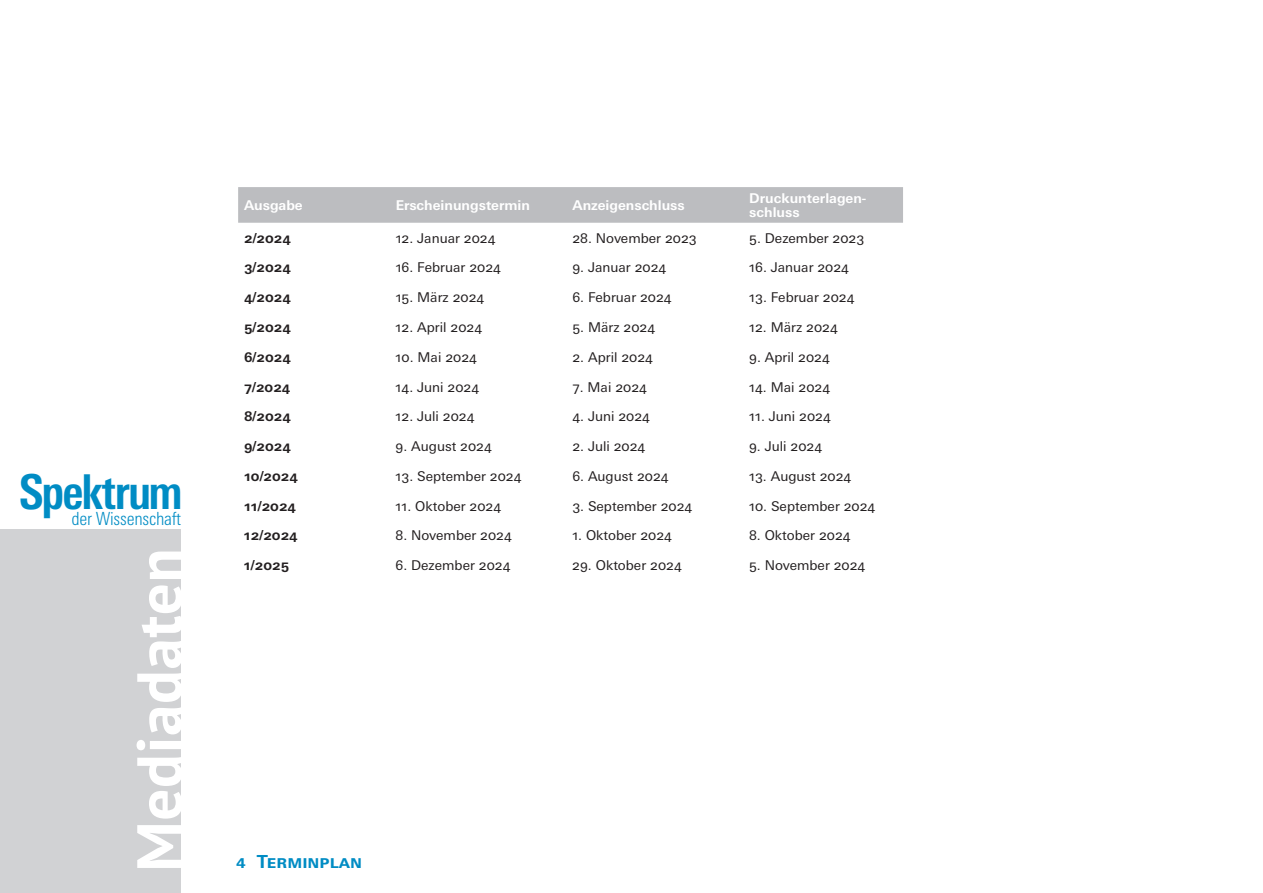
<style>
.page{position:relative;width:1263px;height:893px;background:#fff}
.page>*{position:absolute;margin:0;border:0;box-sizing:border-box;transform-origin:0 0}
.t1{font:700 63px "PT Sans";letter-spacing:.01em;color:#fff}
.t2{font:700 condensed 48px "Univers Next Pro";letter-spacing:-.04em;color:#008cc4}
.t3{font:300 condensed 18.15px "Univers Next Pro";letter-spacing:-.015em;color:#008cc4}
.t4{font:700 18px "Univers Next Pro";color:#008cc4}
.t5{font:13.5px "Univers Next Pro";color:#231f20}
.t6{font:700 13.5px "Univers Next Pro";letter-spacing:.005em;color:#231f20}
.t7{font:700 13.5px/13.5px "Univers Next Pro";color:#fff}
</style>
<div class="page">
<div style="left:0;top:529px;width:181px;height:364px;background:#d1d2d4"></div>
<div style="left:238px;top:187px;width:665px;height:36px;background:#bcbdc0"></div>
<h2 class="t2" style="left:19px;top:463px;width:165px">Spektrum</h2>
<h3 class="t3" style="left:72px;top:508px;width:111px">der Wissenschaft</h3>
<h1 class="t1" style="left:117px;top:872px;width:325px;rotate:-90deg">Mediadaten</h1>
<p class="t7" style="left:244px;top:198px;width:60px">Ausgabe</p>
<p class="t7" style="left:396px;top:198px;width:136px">Erscheinungstermin</p>
<p class="t7" style="left:572px;top:198px;width:114px">Anzeigenschluss</p>
<p class="t7" style="left:749px;top:192px;width:119px">Druckunterlagen&shy;schluss</p>
<p class="t6" style="left:244px;top:230px;width:48px">2/2024</p>
<p class="t5" style="left:396px;top:230px;width:101px">12. Januar 2024</p>
<p class="t5" style="left:572px;top:230px;width:126px">28. November 2023</p>
<p class="t5" style="left:749px;top:230px;width:117px">5. Dezember 2023</p>
<p class="t6" style="left:244px;top:260px;width:48px">3/2024</p>
<p class="t5" style="left:396px;top:260px;width:107px">16. Februar 2024</p>
<p class="t5" style="left:572px;top:260px;width:95px">9. Januar 2024</p>
<p class="t5" style="left:749px;top:260px;width:101px">16. Januar 2024</p>
<p class="t6" style="left:244px;top:289px;width:48px">4/2024</p>
<p class="t5" style="left:396px;top:290px;width:90px">15. März 2024</p>
<p class="t5" style="left:572px;top:290px;width:101px">6. Februar 2024</p>
<p class="t5" style="left:749px;top:290px;width:107px">13. Februar 2024</p>
<p class="t6" style="left:244px;top:319px;width:48px">5/2024</p>
<p class="t5" style="left:396px;top:319px;width:88px">12. April 2024</p>
<p class="t5" style="left:572px;top:319px;width:84px">5. März 2024</p>
<p class="t5" style="left:749px;top:319px;width:90px">12. März 2024</p>
<p class="t6" style="left:244px;top:349px;width:48px">6/2024</p>
<p class="t5" style="left:396px;top:349px;width:83px">10. Mai 2024</p>
<p class="t5" style="left:572px;top:349px;width:82px">2. April 2024</p>
<p class="t5" style="left:749px;top:349px;width:82px">9. April 2024</p>
<p class="t6" style="left:244px;top:379px;width:48px">7/2024</p>
<p class="t5" style="left:396px;top:379px;width:85px">14. Juni 2024</p>
<p class="t5" style="left:572px;top:379px;width:76px">7. Mai 2024</p>
<p class="t5" style="left:749px;top:379px;width:83px">14. Mai 2024</p>
<p class="t6" style="left:244px;top:408px;width:48px">8/2024</p>
<p class="t5" style="left:396px;top:409px;width:80px">12. Juli 2024</p>
<p class="t5" style="left:572px;top:409px;width:79px">4. Juni 2024</p>
<p class="t5" style="left:749px;top:409px;width:83px">11. Juni 2024</p>
<p class="t6" style="left:244px;top:438px;width:48px">9/2024</p>
<p class="t5" style="left:396px;top:438px;width:98px">9. August 2024</p>
<p class="t5" style="left:572px;top:438px;width:75px">2. Juli 2024</p>
<p class="t5" style="left:749px;top:438px;width:75px">9. Juli 2024</p>
<p class="t6" style="left:244px;top:468px;width:55px">10/2024</p>
<p class="t5" style="left:396px;top:468px;width:127px">13. September 2024</p>
<p class="t5" style="left:572px;top:468px;width:98px">6. August 2024</p>
<p class="t5" style="left:749px;top:468px;width:104px">13. August 2024</p>
<p class="t6" style="left:244px;top:498px;width:54px">11/2024</p>
<p class="t5" style="left:396px;top:498px;width:107px">11. Oktober 2024</p>
<p class="t5" style="left:572px;top:498px;width:122px">3. September 2024</p>
<p class="t5" style="left:749px;top:498px;width:128px">10. September 2024</p>
<p class="t6" style="left:244px;top:527px;width:55px">12/2024</p>
<p class="t5" style="left:396px;top:528px;width:118px">8. November 2024</p>
<p class="t5" style="left:572px;top:528px;width:101px">1. Oktober 2024</p>
<p class="t5" style="left:749px;top:528px;width:103px">8. Oktober 2024</p>
<p class="t6" style="left:244px;top:557px;width:47px">1/2025</p>
<p class="t5" style="left:395px;top:558px;width:117px">6. Dezember 2024</p>
<p class="t5" style="left:572px;top:558px;width:111px">29. Oktober 2024</p>
<p class="t5" style="left:749px;top:558px;width:118px">5. November 2024</p>
<h3 class="t4" style="left:236px;top:851px;width:128px">4 Terminplan</h3>
</div>
